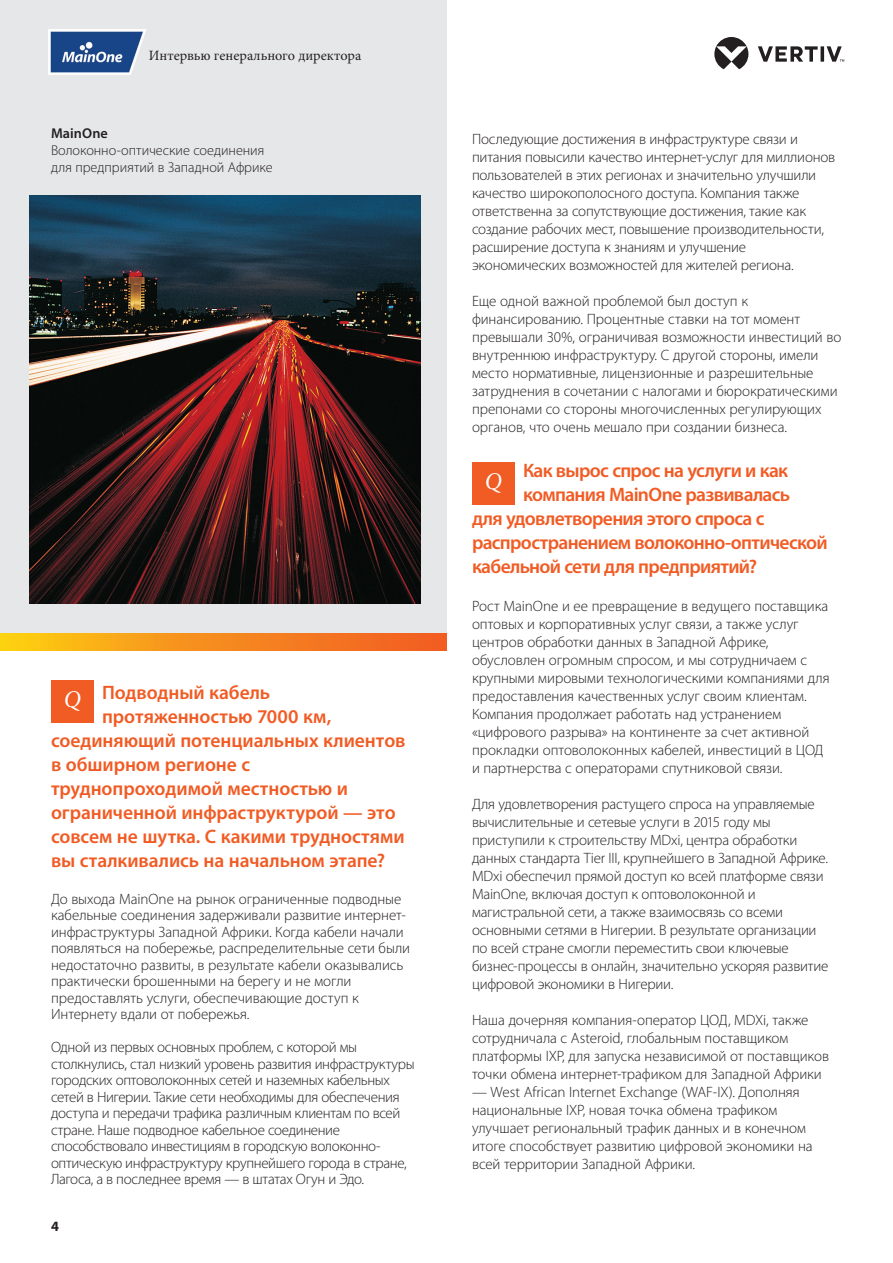
<style>
.page{position:relative;width:893px;height:1263px;background:#fff}
.page>*{position:absolute;margin:0;border:0;box-sizing:border-box;transform-origin:0 0}
.t1{font:italic 24px "Minion Pro";color:#fff}
.t2{font:600 19.5px "Myriad Pro";letter-spacing:-.005em;color:#f15b24}
.t3{font:600 19.5px "Myriad Pro";letter-spacing:-.035em;color:#f15b24}
.t4{font:300 15px/18px "Myriad Pro";letter-spacing:-.01em;color:#231f20}
.t5{font:300 14.25px/17.1px "Myriad Pro";color:#231f20}
.t6{font:14.25px "Minion Pro";color:#231f20}
.t7{font:600 14.25px "Myriad Pro";letter-spacing:.005em;color:#231f20}
.t8{font:700 14.25px "Myriad Pro";color:#231f20}
</style>
<div class="page">
<div style="left:0;top:0;width:446px;height:651px;background:#e6e7e9"></div>
<svg style="left:714px;top:37px;width:130px;height:32px"></svg>
<img style="left:48px;top:29px;width:98px;height:46px">
<div style="left:0;top:634px;width:446px;height:17px;background:linear-gradient(to right,#fcc914,#f15525)"></div>
<img style="left:30px;top:196px;width:391px;height:408px">
<div style="left:51px;top:680px;width:43px;height:43px;background:#f15b24"></div>
<div style="left:472px;top:462px;width:42px;height:43px;background:#f15b24"></div>
<p class="t6" style="left:149px;top:46px;width:214px">Интервью генерального директора</p>
<p class="t7" style="left:51px;top:124px;width:58px">MainOne</p>
<p class="t5" style="left:51px;top:142px;width:223px">Волоконно-оптические соединения для предприятий в Западной Африке</p>
<h2 class="t2" style="left:102px;top:680px;width:170px">Подводный кабель</h2>
<h2 class="t2" style="left:102px;top:704px;width:231px">протяженностью 7000 км,</h2>
<h2 class="t2" style="left:51px;top:728px;width:356px">соединяющий потенциальных клиентов</h2>
<h2 class="t2" style="left:51px;top:752px;width:201px">в обширном регионе с</h2>
<h2 class="t2" style="left:51px;top:776px;width:299px">труднопроходимой местностью и</h2>
<h2 class="t2" style="left:51px;top:800px;width:346px">ограниченной инфраструктурой — это</h2>
<h2 class="t2" style="left:51px;top:824px;width:355px">совсем не шутка. С какими трудностями</h2>
<h2 class="t2" style="left:51px;top:848px;width:336px">вы сталкивались на начальном этапе?</h2>
<p class="t4" style="left:51px;top:890px;width:361px;line-height:16.5px">До выхода MainOne на рынок ограниченные подводные кабельные соединения задерживали развитие интернет&shy;инфраструктуры Западной Африки. Когда кабели начали появляться на побережье, распределительные сети были недостаточно развиты, в результате кабели оказывались практически брошенными на берегу и не могли предоставлять услуги, обеспечивающие доступ к Интернету вдали от побережья.</p>
<p class="t4" style="left:51px;top:1039px;width:365px;line-height:16.5px">Одной из первых основных проблем, с которой мы столкнулись, стал низкий уровень развития инфраструктуры городских оптоволоконных сетей и наземных кабельных сетей в Нигерии. Такие сети необходимы для обеспечения доступа и передачи трафика различным клиентам по всей стране. Наше подводное кабельное соединение способствовало инвестициям в городскую волоконно&shy;оптическую инфраструктуру крупнейшего города в стране, Лагоса, а в последнее время — в штатах Огун и Эдо.</p>
<h1 class="t1" style="left:64px;top:683px;width:19px">Q</h1>
<p class="t8" style="left:51px;top:1217px;width:9px">4</p>
<p class="t4" style="left:472px;top:130px;width:365px">Последующие достижения в инфраструктуре связи и питания повысили качество интернет-услуг для миллионов пользователей в этих регионах и значительно улучшили качество широкополосного доступа. Компания также ответственна за сопутствующие достижения, такие как создание рабочих мест, повышение производительности, расширение доступа к знаниям и улучшение экономических возможностей для жителей региона.</p>
<p class="t4" style="left:472px;top:292px;width:371px">Еще одной важной проблемой был доступ к финансированию. Процентные ставки на тот момент превышали 30%, ограничивая возможности инвестиций во внутреннюю инфраструктуру. С другой стороны, имели место нормативные, лицензионные и разрешительные затруднения в сочетании с налогами и бюрократическими препонами со стороны многочисленных регулирующих органов, что очень мешало при создании бизнеса.</p>
<h2 class="t3" style="left:523px;top:458px;width:267px">Как вырос спрос на услуги и как</h2>
<h2 class="t3" style="left:523px;top:482px;width:269px">компания MainOne развивалась</h2>
<h2 class="t3" style="left:472px;top:506px;width:294px">для удовлетворения этого спроса с</h2>
<h2 class="t3" style="left:472px;top:530px;width:357px">распространением волоконно-оптической</h2>
<h2 class="t3" style="left:472px;top:554px;width:287px">кабельной сети для предприятий?</h2>
<p class="t4" style="left:472px;top:597px;width:359px">Рост MainOne и ее превращение в ведущего поставщика оптовых и корпоративных услуг связи, а также услуг центров обработки данных в Западной Африке, обусловлен огромным спросом, и мы сотрудничаем с крупными мировыми технологическими компаниями для предоставления качественных услуг своим клиентам.<br>Компания продолжает работать над устранением «цифрового разрыва» на континенте за счет активной прокладки оптоволоконных кабелей, инвестиций в ЦОД и партнерства с операторами спутниковой связи.</p>
<p class="t4" style="left:472px;top:795px;width:358px">Для удовлетворения растущего спроса на управляемые вычислительные и сетевые услуги в 2015 году мы приступили к строительству MDxi, центра обработки данных стандарта Tier III, крупнейшего в Западной Африке.<br>MDxi обеспечил прямой доступ ко всей платформе связи MainOne, включая доступ к оптоволоконной и магистральной сети, а также взаимосвязь со всеми основными сетями в Нигерии. В результате организации по всей стране смогли переместить свои ключевые бизнес-процессы в онлайн, значительно ускоряя развитие цифровой экономики в Нигерии.</p>
<p class="t4" style="left:472px;top:1011px;width:359px">Наша дочерняя компания-оператор ЦОД, MDХi, также сотрудничала с Asteroid, глобальным поставщиком платформы IXP, для запуска независимой от поставщиков точки обмена интернет-трафиком для Западной Африки</p>
<p class="t4" style="left:472px;top:1083px;width:342px">— West African Internet Exchange (WAF-IX). Дополняя национальные IXP, новая точка обмена трафиком улучшает региональный трафик данных и в конечном итоге способствует развитию цифровой экономики на всей территории Западной Африки.</p>
<h1 class="t1" style="left:485px;top:465px;width:19px">Q</h1>
</div>
